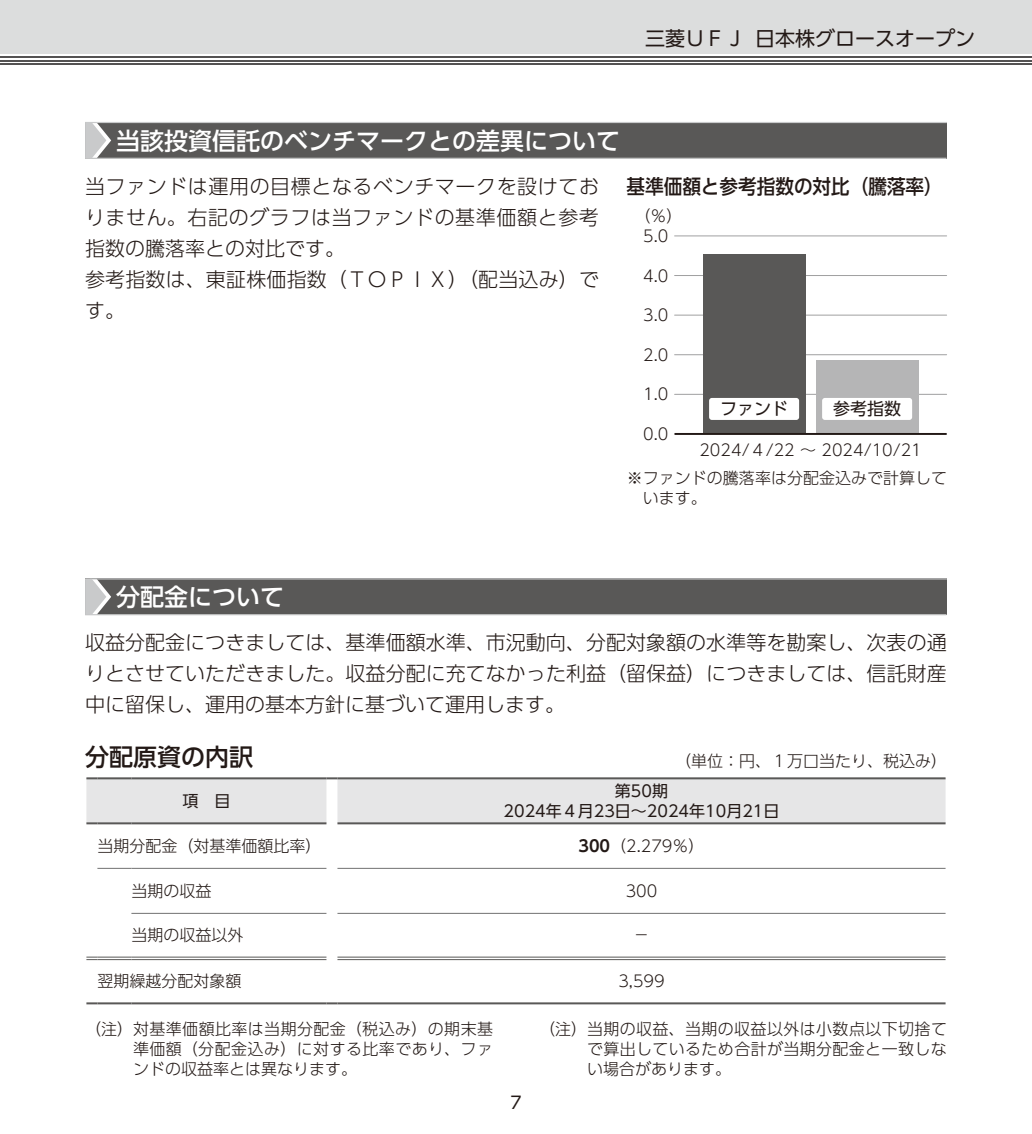
<style>
.page{position:relative;width:1032px;height:1134px;background:#fff}
.page>*{position:absolute;margin:0;border:0;box-sizing:border-box;transform-origin:0 0}
.t1{font:500 24px "UD Shin Go Pro";color:#fff}
.t2{font:500 24px "UD Shin Go Pro";color:#231916}
.t3{font:300 20px/31px "UD Shin Go Pro";letter-spacing:.01em;color:#231916;text-align:justify}
.t4{font:300 20px/31px "UD Shin Go Pro";letter-spacing:.03em;color:#231916}
.t5{font:500 20px "UD Shin Go Pro";color:#231916;scale:.93 1}
.t6{font:20px "UD Shin Go Pro";color:#231916}
.t7{font:17px "UD Shin Go Pro";color:#231916}
.t8{font:300 16px/20px "UD Shin Go Pro";color:#231916;text-align:justify}
.t9{font:16px/20px "UD Shin Go Pro";color:#231916;text-align:center}
.s1{font-family:"UD Shin Go Pro De";font-weight:700}
</style>
<div class="page">
<div style="left:0;top:0;width:1032px;height:54px;background:#dcdddd"></div>
<hr style="left:0;top:63px;width:1032px;height:2px;background:#545252">
<hr style="left:0;top:60px;width:1032px;height:1px;background:#545252">
<hr style="left:0;top:56px;width:1032px;height:2px;background:#545252">
<div style="left:85px;top:122px;width:862px;height:36px;background:#595857"></div>
<hr style="left:85px;top:158px;width:861px;height:1px;background:#c9cacb">
<hr style="left:85px;top:122px;width:862px;height:1px;background:#c9cacb">
<svg style="left:85px;top:123px;width:26px;height:35px"></svg>
<div style="left:85px;top:579px;width:862px;height:36px;background:#595857"></div>
<hr style="left:85px;top:614px;width:861px;height:1px;background:#c9cacb">
<hr style="left:85px;top:578px;width:862px;height:1px;background:#c9cacb">
<svg style="left:85px;top:579px;width:26px;height:36px"></svg>
<hr style="left:674px;top:275px;width:272px;height:1px;background:#a0a0a1">
<hr style="left:674px;top:354px;width:272px;height:1px;background:#a0a0a1">
<hr style="left:674px;top:315px;width:272px;height:1px;background:#a0a0a1">
<hr style="left:674px;top:394px;width:272px;height:1px;background:#a0a0a1">
<hr style="left:674px;top:236px;width:272px;height:1px;background:#a0a0a1">
<div style="left:703px;top:254px;width:102px;height:180px;background:#595857"></div>
<div style="left:816px;top:360px;width:102px;height:74px;background:#b5b5b6"></div>
<hr style="left:674px;top:433px;width:272px;height:2px;background:#231916">
<div style="left:709px;top:398px;width:90px;height:22px;background:#fff;border-radius:3px"></div>
<div style="left:822px;top:398px;width:90px;height:22px;background:#fff;border-radius:3px"></div>
<hr style="left:337px;top:868px;width:608px;height:1px;background:#727272">
<hr style="left:337px;top:913px;width:608px;height:1px;background:#727272">
<hr style="left:131px;top:868px;width:195px;height:1px;background:#727272">
<hr style="left:131px;top:913px;width:195px;height:1px;background:#727272">
<hr style="left:97px;top:868px;width:34px;height:1px;background:#727272">
<svg style="left:86px;top:777px;width:859px;height:47px;background:#e0e0e0"></svg>
<hr style="left:97px;top:822px;width:34px;height:2px;background:#595857">
<hr style="left:131px;top:822px;width:195px;height:2px;background:#595857">
<hr style="left:337px;top:822px;width:608px;height:2px;background:#595857">
<svg style="left:86px;top:1002px;width:11px;height:2px"></svg>
<hr style="left:97px;top:1002px;width:34px;height:2px;background:#595857">
<hr style="left:131px;top:1002px;width:195px;height:2px;background:#595857">
<svg style="left:326px;top:1002px;width:11px;height:2px"></svg>
<hr style="left:337px;top:1002px;width:608px;height:2px;background:#595857">
<svg style="left:86px;top:957px;width:11px;height:3px"></svg>
<hr style="left:97px;top:957px;width:34px;height:1px;background:#595857">
<hr style="left:97px;top:959px;width:34px;height:1px;background:#595857">
<hr style="left:131px;top:957px;width:195px;height:1px;background:#595857">
<hr style="left:131px;top:959px;width:195px;height:1px;background:#595857">
<hr style="left:337px;top:957px;width:608px;height:1px;background:#595857">
<hr style="left:337px;top:959px;width:608px;height:1px;background:#595857">
<p class="t6" style="left:645px;top:22px;width:331px">三菱ＵＦＪ 日本株グロースオープン</p>
<h1 class="t1" style="left:116px;top:121px;width:505px">当該投資信託のベンチマークとの差異について</h1>
<p class="t4" style="left:85px;top:170px;width:515px">当ファンドは運用の目標となるベンチマークを設けておりません。右記のグラフは当ファンドの基準価額と参考指数の騰落率との対比です。<br>参考指数は、東証株価指数（ＴＯＰＩＸ）（配当込み）です。</p>
<p class="t5" style="left:626px;top:170px;width:342px">基準価額と参考指数の対比（騰落率）</p>
<p class="t8" style="left:634px;top:205px;width:49px">（％）</p>
<p class="t8" style="left:643px;top:225px;width:27px">5.0</p>
<p class="t8" style="left:643px;top:265px;width:27px">4.0</p>
<p class="t8" style="left:643px;top:305px;width:27px">3.0</p>
<p class="t8" style="left:643px;top:344px;width:27px">2.0</p>
<p class="t8" style="left:643px;top:384px;width:27px">1.0</p>
<p class="t8" style="left:643px;top:423px;width:27px">0.0</p>
<p class="t7" style="left:720px;top:395px;width:70px">ファンド</p>
<p class="t7" style="left:833px;top:395px;width:70px">参考指数</p>
<p class="t8" style="left:699px;top:439px;width:224px">2024/４/22 ～ 2024/10/21</p>
<p class="t8" style="left:643px;top:467px;width:306px;text-indent:-16px">※ファンドの騰落率は分配金込みで計算しています。</p>
<h1 class="t1" style="left:116px;top:577px;width:170px">分配金について</h1>
<p class="t3" style="left:85px;top:626px;width:863px">収益分配金につきましては、基準価額水準、市況動向、分配対象額の水準等を勘案し、次表の通りとさせていただきました。収益分配に充てなかった利益（留保益）につきましては、信託財産中に留保し、運用の基本方針に基づいて運用します。</p>
<h1 class="t2" style="left:85px;top:738px;width:170px">分配原資の内訳</h1>
<p class="t8" style="left:675px;top:751px;width:273px">（単位：円、１万口当たり、税込み）</p>
<p class="t9" style="left:182px;top:790px;width:49px">項　目</p>
<p class="t9" style="left:503px;top:780px;width:277px">第50期<br>2024年４月23日～2024年10月21日</p>
<p class="t8" style="left:97px;top:836px;width:226px">当期分配金（対基準価額比率）</p>
<p class="t8" style="left:578px;top:836px;width:128px"><span class="s1">300</span>（2.279％）</p>
<p class="t8" style="left:131px;top:880px;width:81px">当期の収益</p>
<p class="t8" style="left:626px;top:880px;width:33px">300</p>
<p class="t8" style="left:131px;top:925px;width:113px">当期の収益以外</p>
<p class="t8" style="left:633px;top:925px;width:17px">－</p>
<p class="t8" style="left:97px;top:970px;width:145px">翌期繰越分配対象額</p>
<p class="t8" style="left:618px;top:970px;width:48px">3,599</p>
<p class="t8" style="left:133px;top:1019px;width:361px;text-indent:-48px">（注）対基準価額比率は当期分配金（税込み）の期末基準価額（分配金込み）に対する比率であり、ファンドの収益率とは異なります。</p>
<p class="t8" style="left:587px;top:1019px;width:361px;text-indent:-48px">（注）当期の収益、当期の収益以外は小数点以下切捨てで算出しているため合計が当期分配金と一致しない場合があります。</p>
<p class="t7" style="left:510px;top:1089px;width:13px">7</p>
</div>
